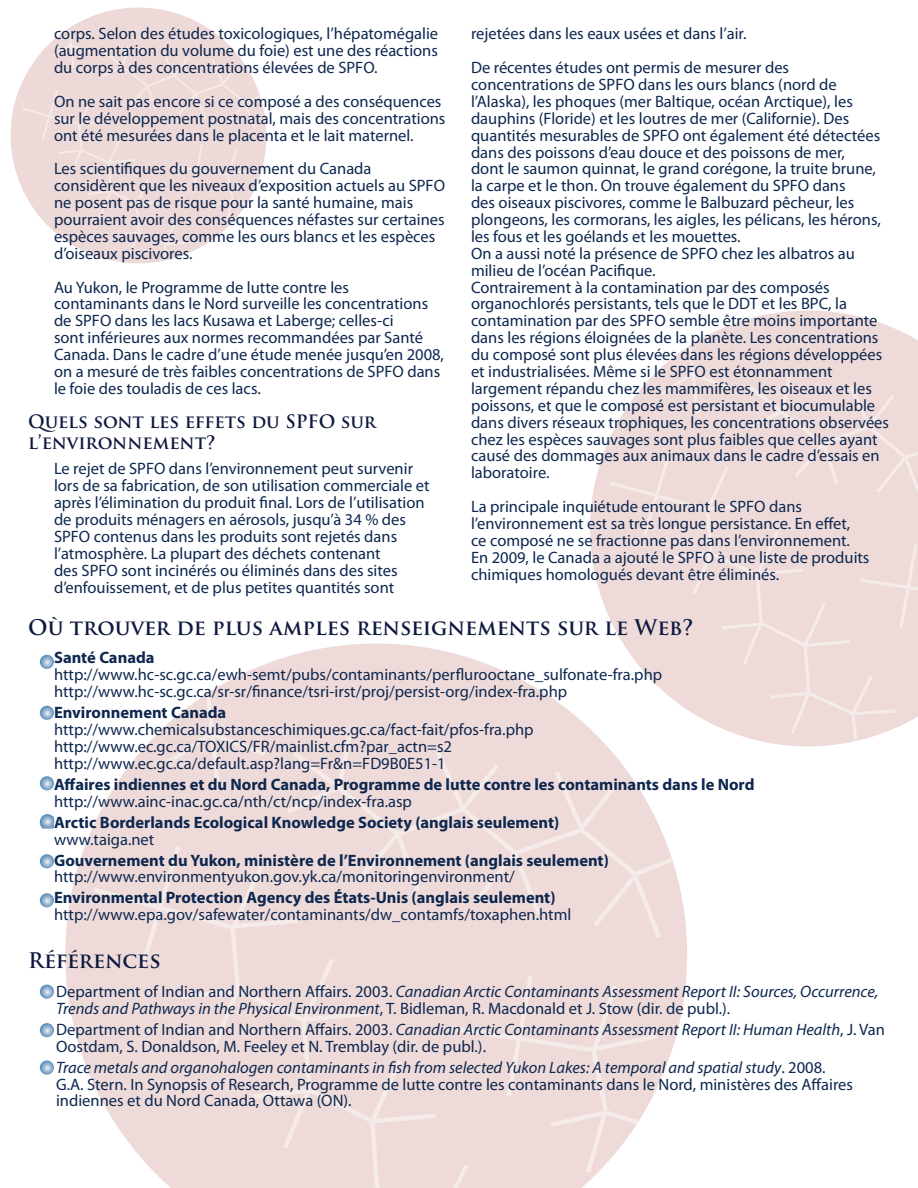
<style>
.page{position:relative;width:918px;height:1188px;background:#fff}
.page>*{position:absolute;margin:0;border:0;box-sizing:border-box;transform-origin:0 0}
.t1{font:700 21px "Trajan Pro";color:#0e1940}
.t2{font:700 18px/21.6px "Trajan Pro";color:#0e1940}
.t3{font:16.5px/17px "Myriad Pro";color:#0e274f}
.t4{font:700 16.5px "Myriad Pro";color:#0e274f}
.t5{font:italic 16.5px/17px "Myriad Pro";color:#0e274f}
.s1{font-style:normal}
.s2{font-style:italic}
</style>
<div class="page">
<svg style="left:10px;top:8px;width:256px;height:255px"></svg>
<svg style="left:22px;top:29px;width:238px;height:230px;background:#efdedc"></svg>
<svg style="left:65px;top:644px;width:622px;height:443px;fill:#eedbd9"></svg>
<svg style="left:293px;top:751px;width:379px;height:125px;background:#efdfdd"></svg>
<svg style="left:287px;top:736px;width:64px;height:77px;background:#efdddb"></svg>
<svg style="left:357px;top:830px;width:63px;height:58px;background:#efdddb"></svg>
<svg style="left:436px;top:752px;width:63px;height:61px;background:#efdddb"></svg>
<svg style="left:473px;top:849px;width:68px;height:66px;background:#eedddb"></svg>
<svg style="left:555px;top:771px;width:62px;height:62px;background:#eedddb"></svg>
<svg style="left:593px;top:872px;width:68px;height:66px;background:#eedddb"></svg>
<svg style="left:93px;top:888px;width:353px;height:300px;background:#efdddb"></svg>
<svg style="left:141px;top:846px;width:39px;height:118px;background:#efdddb"></svg>
<svg style="left:182px;top:988px;width:58px;height:61px;background:#efdddb"></svg>
<svg style="left:230px;top:866px;width:67px;height:63px;background:#eedddb"></svg>
<svg style="left:253px;top:959px;width:404px;height:229px;background:#efdddb"></svg>
<svg style="left:167px;top:696px;width:98px;height:95px;background:#efdedc"></svg>
<svg style="left:590px;top:310px;width:328px;height:436px"></svg>
<svg style="left:610px;top:482px;width:247px;height:258px;fill:#eedbd9"></svg>
<svg style="left:850px;top:676px;width:46px;height:39px;background:#efdddb"></svg>
<svg style="left:770px;top:691px;width:41px;height:43px;background:#eedddb"></svg>
<div style="left:643px;top:347px;width:275px;height:318px;background:#eedbd9"></div>
<svg style="left:40px;top:655px;width:14px;height:14px"></svg>
<svg style="left:40px;top:706px;width:14px;height:14px"></svg>
<svg style="left:40px;top:776px;width:14px;height:14px"></svg>
<svg style="left:40px;top:814px;width:14px;height:15px"></svg>
<svg style="left:40px;top:814px;width:14px;height:14px"></svg>
<svg style="left:40px;top:893px;width:14px;height:14px"></svg>
<svg style="left:40px;top:854px;width:14px;height:14px"></svg>
<svg style="left:40px;top:985px;width:14px;height:14px"></svg>
<svg style="left:40px;top:1023px;width:14px;height:14px"></svg>
<svg style="left:40px;top:1060px;width:14px;height:15px"></svg>
<p class="t3" style="left:54px;top:25px;width:386px;text-align:justify">corps. Selon des études toxicologiques, l’hépatomégalie (augmentation du volume du foie) est une des réactions du corps à des concentrations élevées de SPFO.</p>
<p class="t3" style="left:54px;top:93px;width:393px">On ne sait pas encore si ce composé a des conséquences sur le développement postnatal, mais des concentrations ont été mesurées dans le placenta et le lait maternel.</p>
<p class="t3" style="left:54px;top:160px;width:393px">Les scientifiques du gouvernement du Canada considèrent que les niveaux d’exposition actuels au SPFO ne posent pas de risque pour la santé humaine, mais pourraient avoir des conséquences néfastes sur certaines espèces sauvages, comme les ours blancs et les espèces d’oiseaux piscivores.</p>
<p class="t3" style="left:54px;top:278px;width:392px">Au Yukon, le Programme de lutte contre les contaminants dans le Nord surveille les concentrations de SPFO dans les lacs Kusawa et Laberge; celles‑ci<br>sont inférieures aux normes recommandées par Santé Canada. Dans le cadre d’une étude menée jusqu’en 2008, on a mesuré de très faibles concentrations de SPFO dans le foie des touladis de ces lacs.</p>
<p class="t3" style="left:471px;top:17px;width:320px;line-height:33.8px">rejetées dans les eaux usées et dans l’air.<br>De récentes études ont permis de mesurer des</p>
<p class="t3" style="left:471px;top:76px;width:420px">concentrations de SPFO dans les ours blancs (nord de l’Alaska), les phoques (mer Baltique, océan Arctique), les dauphins (Floride) et les loutres de mer (Californie). Des quantités mesurables de SPFO ont également été détectées dans des poissons d’eau douce et des poissons de mer,<br>dont le saumon quinnat, le grand corégone, la truite brune, la carpe et le thon. On trouve également du SPFO dans<br>des oiseaux piscivores, comme le Balbuzard pêcheur, les plongeons, les cormorans, les aigles, les pélicans, les hérons, les fous et les goélands et les mouettes.<br>On a aussi noté la présence de SPFO chez les albatros au milieu de l’océan Pacifique.<br>Contrairement à la contamination par des composés organochlorés persistants, tels que le DDT et les BPC, la contamination par des SPFO semble être moins importante dans les régions éloignées de la planète. Les concentrations du composé sont plus élevées dans les régions développées et industrialisées. Même si le SPFO est étonnamment largement répandu chez les mammifères, les oiseaux et les poissons, et que le composé est persistant et biocumulable dans divers réseaux trophiques, les concentrations observées chez les espèces sauvages sont plus faibles que celles ayant causé des dommages aux animaux dans le cadre d’essais en laboratoire.</p>
<p class="t3" style="left:471px;top:498px;width:400px">La principale inquiétude entourant le SPFO dans l’environnement est sa très longue persistance. En effet, ce composé ne se fractionne pas dans l’environnement.<br>En 2009, le Canada a ajouté le SPFO à une liste de produits chimiques homologués devant être éliminés.</p>
<p class="t1" style="left:28px;top:615px;width:667px">Où trouver de plus amples renseignements sur le Web?</p>
<p class="t4" style="left:54px;top:647px;width:102px">Santé Canada</p>
<p class="t3" style="left:54px;top:666px;width:610px">http://www.hc-sc.gc.ca/ewh-semt/pubs/contaminants/perflurooctane_sulfonate-fra.php http://www.hc-sc.gc.ca/sr-sr/finance/tsri-irst/proj/persist-org/index-fra.php</p>
<p class="t4" style="left:54px;top:702px;width:174px">Environnement Canada</p>
<p class="t3" style="left:54px;top:721px;width:481px">http://www.chemicalsubstanceschimiques.gc.ca/fact-fait/pfos-fra.php http://www.ec.gc.ca/TOXICS/FR/mainlist.cfm?par_actn=s2 http://www.ec.gc.ca/default.asp?lang=Fr&amp;n=FD9B0E51-1</p>
<p class="t4" style="left:54px;top:773px;width:702px">Affaires indiennes et du Nord Canada, Programme de lutte contre les contaminants dans le Nord</p>
<p class="t3" style="left:54px;top:792px;width:359px">http://www.ainc-inac.gc.ca/nth/ct/ncp/index-fra.asp</p>
<p class="t4" style="left:54px;top:811px;width:507px">Arctic Borderlands Ecological Knowledge Society (anglais seulement)</p>
<p class="t3" style="left:54px;top:830px;width:102px">www.taiga.net</p>
<p class="t4" style="left:54px;top:849px;width:556px">Gouvernement du Yukon, ministère de l’Environnement (anglais seulement)</p>
<p class="t3" style="left:54px;top:868px;width:462px">http://www.environmentyukon.gov.yk.ca/monitoringenvironment/</p>
<p class="t4" style="left:54px;top:887px;width:503px">Environmental Protection Agency des États‑Unis (anglais seulement)</p>
<p class="t3" style="left:54px;top:906px;width:519px">http://www.epa.gov/safewater/contaminants/dw_contamfs/toxaphen.html</p>
<p class="t1" style="left:28px;top:948px;width:134px">Références</p>
<p class="t5" style="left:56px;top:983px;width:824px"><span class="s1">Department of Indian and Northern Affairs. 2003.</span> Canadian Arctic Contaminants Assessment Report II: Sources, Occurrence,<br>Trends and Pathways in the Physical Environment<span class="s1">, T. Bidleman, R. Macdonald et J. Stow (dir. de publ.).</span></p>
<p class="t3" style="left:56px;top:1021px;width:831px">Department of Indian and Northern Affairs. 2003. <span class="s2">Canadian Arctic Contaminants Assessment Report II: Human Health</span>, J. Van<br>Oostdam, S. Donaldson, M. Feeley et N. Tremblay (dir. de publ.).</p>
<p class="t3" style="left:56px;top:1059px;width:799px;line-height:16.5px"><span class="s2">Trace metals and organohalogen contaminants in fish from selected Yukon Lakes: A temporal and spatial study</span>. 2008.<br>G.A. Stern. In Synopsis of Research, Programme de lutte contre les contaminants dans le Nord, ministères des Affaires indiennes et du Nord Canada, Ottawa (ON).</p>
<p class="t2" style="left:28px;top:410px;width:350px">Quels sont les effets du SPFO sur l’environnement?</p>
<p class="t3" style="left:54px;top:460px;width:377px">Le rejet de SPFO dans l’environnement peut survenir lors de sa fabrication, de son utilisation commerciale et après l’élimination du produit final. Lors de l’utilisation de produits ménagers en aérosols, jusqu’à 34 % des SPFO contenus dans les produits sont rejetés dans l’atmosphère. La plupart des déchets contenant<br>des SPFO sont incinérés ou éliminés dans des sites d’enfouissement, et de plus petites quantités sont</p>
</div>
